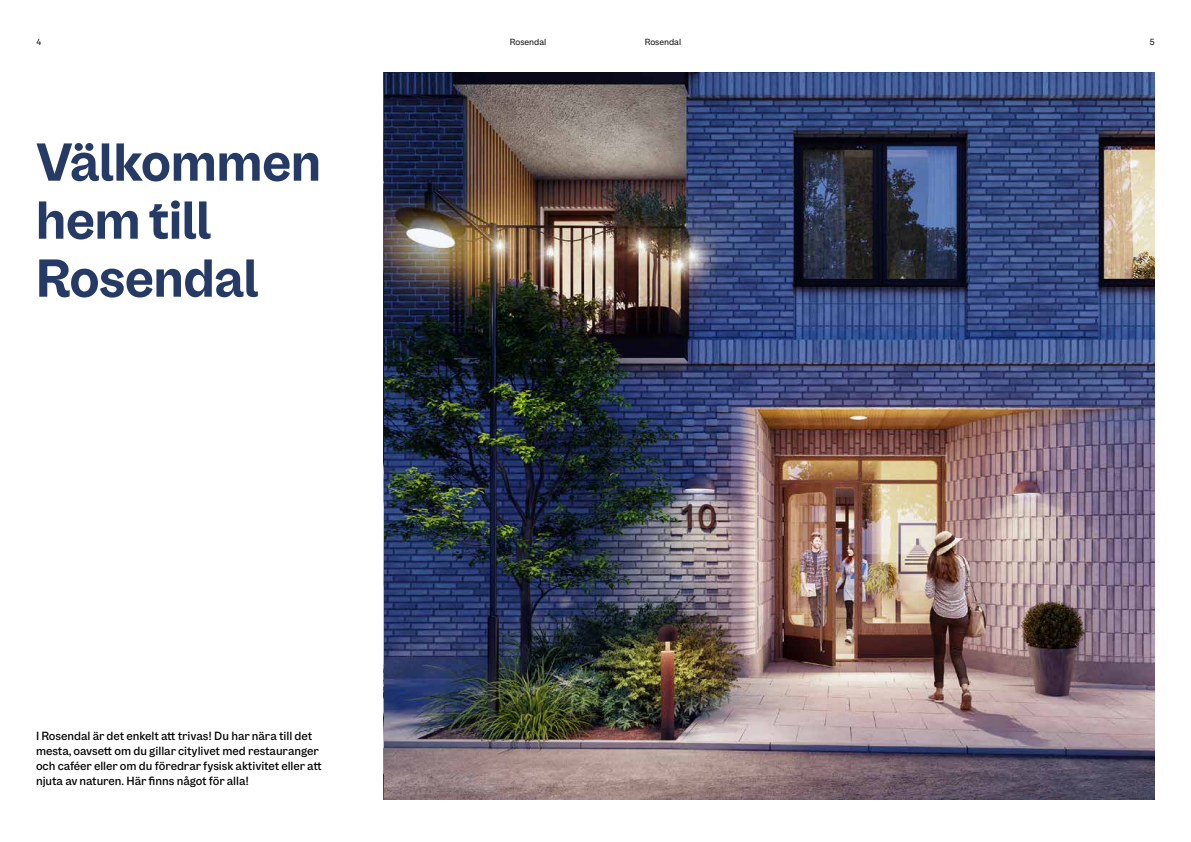
<style>
.page{position:relative;width:1191px;height:842px;background:#fff}
.page>*{position:absolute;margin:0;border:0;box-sizing:border-box;transform-origin:0 0}
.t1{font:700 54px/58px "OBOS Display";color:#253a65}
.t2{font:500 12px/15px "OBOS Text";color:#000}
.t3{font:9px "OBOS Text";color:#000}
</style>
<div class="page">
<img style="left:384px;top:72px;width:771px;height:728px">
<p class="t3" style="left:36px;top:36px;width:7px">4</p>
<p class="t3" style="left:510px;top:36px;width:38px">Rosendal</p>
<p class="t3" style="left:644px;top:36px;width:38px">Rosendal</p>
<p class="t3" style="left:1149px;top:36px;width:7px">5</p>
<h1 class="t1" style="left:36px;top:134px;width:286px">Välkommen hem till<br>Rosendal</h1>
<p class="t2" style="left:36px;top:728px;width:287px">I Rosendal är det enkelt att trivas! Du har nära till det mesta, oavsett om du gillar citylivet med restauranger och caféer eller om du föredrar fysisk aktivitet eller att njuta av naturen. Här finns något för alla!</p>
</div>
